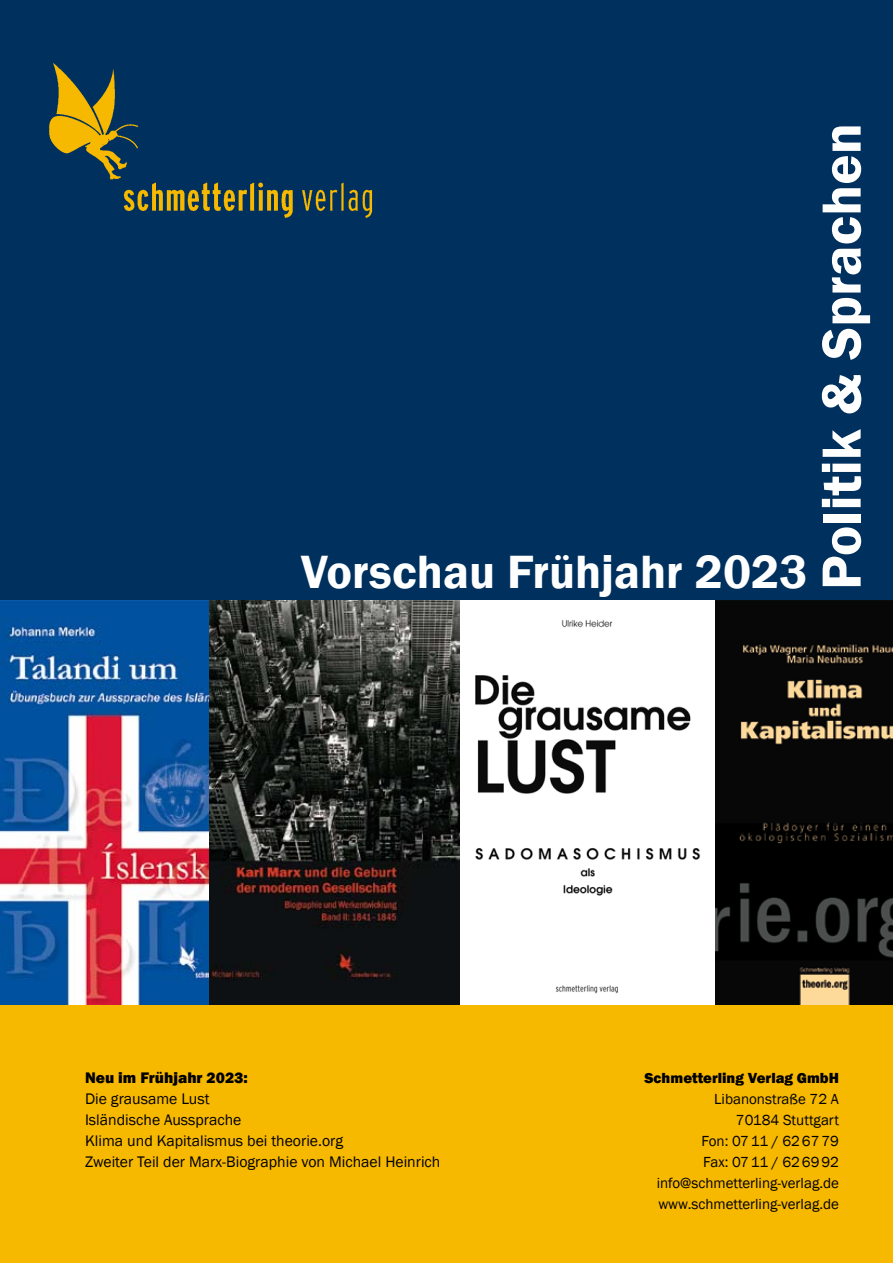
<style>
.page{position:relative;width:893px;height:1263px;background:#fff}
.page>*{position:absolute;margin:0;border:0;box-sizing:border-box;transform-origin:0 0}
.t1{font:600 57px "Franklin Gothic";color:#fff}
.t2{font:600 48px "Franklin Gothic";color:#fff}
.t3{font:15.75px/21px "Franklin Gothic";color:#000}
.t4{font:800 15.75px "Franklin Gothic";color:#000}
.t5{font:15px/21px "Franklin Gothic";color:#000;text-align:right}
.t6{font:800 15px "Franklin Gothic";color:#000}
</style>
<div class="page">
<div style="left:0;top:0;width:893px;height:762px;background:#00305d"></div>
<div style="left:0;top:601px;width:893px;height:662px;background:#f7b800"></div>
<img style="left:49px;top:63px;width:324px;height:155px">
<img style="left:0;top:600px;width:893px;height:404px">
<h2 class="t2" style="left:301px;top:542px;width:508px">Vorschau Frühjahr 2023</h2>
<h1 class="t1" style="left:806px;top:590px;width:468px;rotate:-90deg">Politik &amp; Sprachen</h1>
<p class="t4" style="left:85px;top:1068px;width:164px">Neu im Frühjahr 2023:</p>
<p class="t3" style="left:85px;top:1089px;width:357px">Die grausame Lust<br>Isländische Aussprache<br>Klima und Kapitalismus bei theorie.org<br>Zweiter Teil der Marx-Biographie von Michael Heinrich</p>
<p class="t6" style="left:644px;top:1068px;width:196px">Schmetterling Verlag GmbH</p>
<p class="t5" style="left:657px;top:1089px;width:184px">Libanonstraße 72 A<br>70184 Stuttgart<br>Fon: 0711 / 626779<br>Fax: 0711 / 626992 info@schmetterling-verlag.de www.schmetterling-verlag.de</p>
</div>
